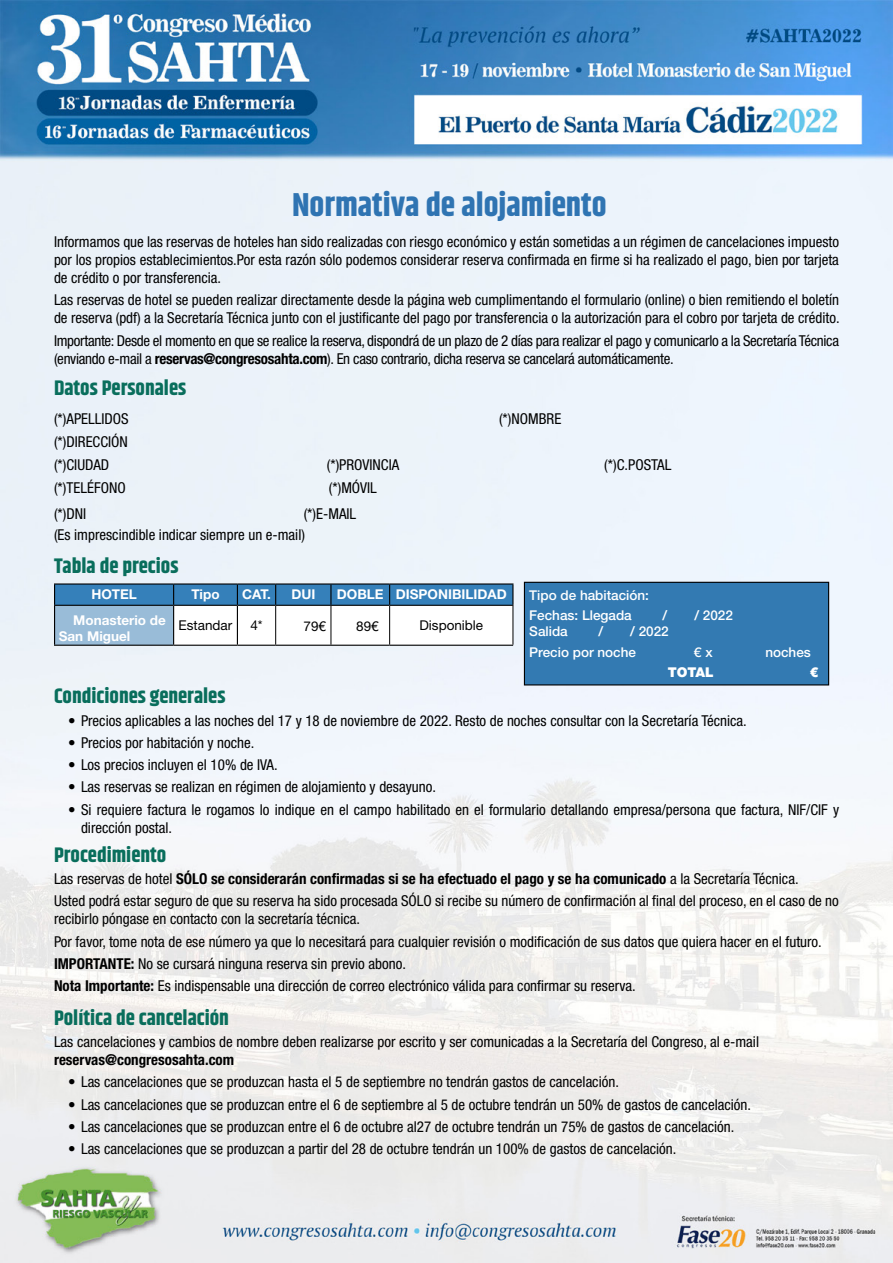
<style>
.page{position:relative;width:893px;height:1263px;background:#fff}
.page>*{position:absolute;margin:0;border:0;box-sizing:border-box;transform-origin:0 0}
.t1{font:700 33px "Khand";color:#2f74b2}
.t2{font:700 21px "Khand";color:#096e5c}
.t3{font:condensed 15px/18px "Helvetica Neue LT Std";color:#000}
.t4{font:condensed 15px/18px "Helvetica Neue LT Std";letter-spacing:-.02em;color:#000}
.t5{font:700 condensed 15px "Helvetica Neue LT Std";color:#000}
.t6{font:500 13.5px/20.4px "Helvetica Neue LT Std";color:#fff}
.t7{font:700 13.5px/16.2px "Helvetica Neue LT Std";color:#fff}
.t8{font:13.5px "Helvetica Neue LT Std";color:#000}
.t9{font:900 13.5px "Helvetica Neue LT Std";color:#fff}
.s1{font-weight:700}
</style>
<div class="page">
<img style="left:0;top:0;width:893px;height:1263px">
<div style="left:55px;top:584px;width:119px;height:21px;background:#3580ba"></div>
<div style="left:55px;top:605px;width:119px;height:40px;background:#99bcd8"></div>
<hr style="left:513px;top:606px;width:1px;height:39px;background:#000">
<hr style="left:54px;top:606px;width:1px;height:39px;background:#000">
<hr style="left:54px;top:645px;width:120px;height:1px;background:#000">
<hr style="left:174px;top:583px;width:63px;height:2px;background:#000">
<hr style="left:237px;top:583px;width:39px;height:2px;background:#000">
<hr style="left:174px;top:645px;width:63px;height:1px;background:#000">
<hr style="left:237px;top:645px;width:39px;height:1px;background:#000">
<hr style="left:276px;top:583px;width:55px;height:2px;background:#000">
<hr style="left:276px;top:645px;width:55px;height:1px;background:#000">
<hr style="left:331px;top:583px;width:59px;height:2px;background:#000">
<hr style="left:390px;top:583px;width:123px;height:2px;background:#000">
<hr style="left:331px;top:645px;width:59px;height:1px;background:#000">
<hr style="left:390px;top:645px;width:123px;height:1px;background:#000">
<hr style="left:54px;top:583px;width:120px;height:2px;background:#000">
<svg style="left:54px;top:585px;width:1px;height:20px"></svg>
<svg style="left:173px;top:584px;width:340px;height:61px"></svg>
<hr style="left:54px;top:605px;width:120px;height:1px;background:#000">
<div style="left:524px;top:582px;width:305px;height:103px;background:#337ab2"></div>
<div style="left:524px;top:582px;width:305px;height:103px;border:1px solid #000"></div>
<h1 class="t1" style="left:292px;top:182px;width:316px">Normativa de alojamiento</h1>
<p class="t3" style="left:54px;top:233px;width:787px;text-align:justify">Informamos que las reservas de hoteles han sido realizadas con riesgo económico y están sometidas a un régimen de cancelaciones impuesto por los propios establecimientos.Por esta razón sólo podemos considerar reserva confirmada en firme si ha realizado el pago, bien por tarjeta de crédito o por transferencia.</p>
<p class="t3" style="left:54px;top:291px;width:787px">Las reservas de hotel se pueden realizar directamente desde la página web cumplimentando el formulario (online) o bien remitiendo el boletín de reserva (pdf) a la Secretaría Técnica junto con el justificante del pago por transferencia o la autorización para el cobro por tarjeta de crédito.</p>
<p class="t4" style="left:54px;top:331px;width:786px">Importante: Desde el momento en que se realice la reserva, dispondrá de un plazo de 2 días para realizar el pago y comunicarlo a la Secretaría Técnica (enviando e-mail a <span class="s1">reservas@congresosahta.com</span>). En caso contrario, dicha reserva se cancelará automáticamente.</p>
<h2 class="t2" style="left:54px;top:373px;width:134px">Datos Personales</h2>
<p class="t3" style="left:54px;top:409px;width:76px">(*)APELLIDOS</p>
<p class="t3" style="left:499px;top:409px;width:64px">(*)NOMBRE</p>
<p class="t3" style="left:54px;top:430px;width:75px;line-height:23.2px">(*)DIRECCIÓN (*)CIUDAD</p>
<p class="t3" style="left:327px;top:456px;width:74px">(*)PROVINCIA</p>
<p class="t3" style="left:604px;top:456px;width:69px">(*)C.POSTAL</p>
<p class="t3" style="left:54px;top:479px;width:73px">(*)TELÉFONO</p>
<p class="t3" style="left:329px;top:479px;width:50px">(*)MÓVIL</p>
<p class="t3" style="left:54px;top:504px;width:34px">(*)DNI</p>
<p class="t3" style="left:54px;top:503px;width:304px;line-height:20.7px;text-indent:250px">(*)E-MAIL (Es imprescindible indicar siempre un e-mail)</p>
<h2 class="t2" style="left:54px;top:551px;width:126px">Tabla de precios</h2>
<p class="t7" style="left:91px;top:586px;width:47px">HOTEL</p>
<p class="t7" style="left:191px;top:586px;width:30px">Tipo</p>
<p class="t7" style="left:242px;top:586px;width:30px">CAT.</p>
<p class="t7" style="left:291px;top:586px;width:25px">DUI</p>
<p class="t7" style="left:337px;top:586px;width:171px">DOBLE DISPONIBILIDAD</p>
<p class="t7" style="left:59px;top:611px;width:109px;text-indent:14px">Monasterio de<br>San Miguel</p>
<p class="t8" style="left:179px;top:617px;width:55px">Estandar</p>
<p class="t8" style="left:250px;top:617px;width:14px">4*</p>
<p class="t8" style="left:303px;top:618px;width:24px">79€</p>
<p class="t8" style="left:356px;top:618px;width:24px">89€</p>
<p class="t8" style="left:419px;top:617px;width:65px">Disponible</p>
<p class="t6" style="left:529px;top:584px;width:121px">Tipo de habitación:<br>Fechas: Llegada</p>
<p class="t6" style="left:663px;top:605px;width:6px">/</p>
<p class="t6" style="left:694px;top:605px;width:40px">/ 2022</p>
<p class="t6" style="left:529px;top:621px;width:40px">Salida</p>
<p class="t6" style="left:598px;top:621px;width:6px">/</p>
<p class="t6" style="left:529px;top:621px;width:141px;text-indent:101px">/ 2022<br>Precio por noche</p>
<p class="t6" style="left:694px;top:642px;width:20px">€ x</p>
<p class="t6" style="left:765px;top:642px;width:47px">noches</p>
<p class="t9" style="left:668px;top:664px;width:48px">TOTAL</p>
<p class="t9" style="left:809px;top:664px;width:11px">€</p>
<h2 class="t2" style="left:54px;top:681px;width:173px">Condiciones generales</h2>
<p class="t3" style="left:68px;top:711px;width:680px">• Precios aplicables a las noches del 17 y 18 de noviembre de 2022. Resto de noches consultar con la Secretaría Técnica.</p>
<p class="t3" style="left:68px;top:733px;width:188px">• Precios por habitación y noche.</p>
<p class="t3" style="left:68px;top:756px;width:211px">• Los precios incluyen el 10% de IVA.</p>
<p class="t3" style="left:68px;top:778px;width:369px">• Las reservas se realizan en régimen de alojamiento y desayuno.</p>
<p class="t3" style="left:81px;top:800px;width:760px;text-indent:-13px">• Si requiere factura le rogamos lo indique en el campo habilitado en el formulario detallando empresa/persona que factura, NIF/CIF y dirección postal.</p>
<h2 class="t2" style="left:54px;top:840px;width:114px">Procedimiento</h2>
<p class="t3" style="left:54px;top:868px;width:786px;line-height:22.2px">Las reservas de hotel <span class="s1">SÓLO se considerarán confirmadas si se ha efectuado el pago y se ha comunicado</span> a la Secretaría Técnica.<br>Usted podrá estar seguro de que su reserva ha sido procesada SÓLO si recibe su número de confirmación al final del proceso, en el caso de no</p>
<p class="t3" style="left:54px;top:908px;width:769px;line-height:22.2px">recibirlo póngase en contacto con la secretaría técnica.<br>Por favor, tome nota de ese número ya que lo necesitará para cualquier revisión o modificación de sus datos que quiera hacer en el futuro.<br><span class="s1">IMPORTANTE:</span> No se cursará ninguna reserva sin previo abono.<br><span class="s1">Nota Importante:</span> Es indispensable una dirección de correo electrónico válida para confirmar su reserva.</p>
<h2 class="t2" style="left:54px;top:1003px;width:176px">Política de cancelación</h2>
<p class="t3" style="left:54px;top:1033px;width:707px">Las cancelaciones y cambios de nombre deben realizarse por escrito y ser comunicadas a la Secretaría del Congreso, al e-mail</p>
<p class="t5" style="left:54px;top:1051px;width:182px">reservas@congresosahta.com</p>
<p class="t3" style="left:68px;top:1073px;width:552px">• Las cancelaciones que se produzcan hasta el 5 de septiembre no tendrán gastos de cancelación.</p>
<p class="t3" style="left:68px;top:1095px;width:684px">• Las cancelaciones que se produzcan entre el 6 de septiembre al 5 de octubre tendrán un 50% de gastos de cancelación.</p>
<p class="t3" style="left:68px;top:1117px;width:668px">• Las cancelaciones que se produzcan entre el 6 de octubre al27 de octubre tendrán un 75% de gastos de cancelación.</p>
<p class="t3" style="left:68px;top:1140px;width:610px">• Las cancelaciones que se produzcan a partir del 28 de octubre tendrán un 100% de gastos de cancelación.</p>
</div>
